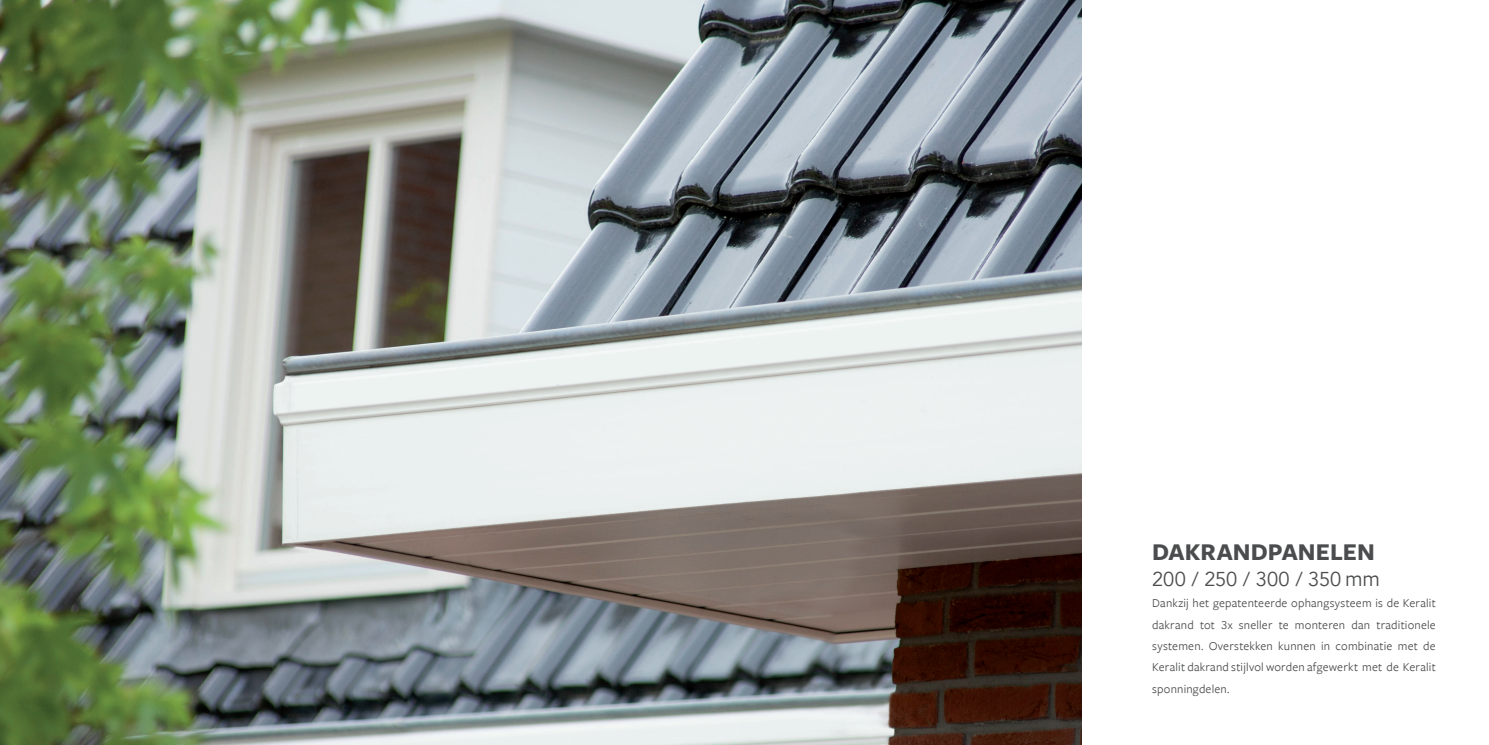
<style>
.page{position:relative;width:1489px;height:745px;background:#fff}
.page>*{position:absolute;margin:0;border:0;box-sizing:border-box;transform-origin:0 0}
.t1{font:700 25px "Freight Sans";letter-spacing:.005em;color:#4b4c4d}
.t2{font:20px "Avenir";letter-spacing:-.01em;color:#4b4c4d}
.t3{font:12.5px/21.2px "Freight Sans";letter-spacing:.015em;color:#4b4c4d;text-align:justify}
.s1{font-family:"Freight Sans";font-size:22.5px}
.s2{font-family:"Avenir";font-size:11.25px}
</style>
<div class="page">
<img style="left:0;top:0;width:1081px;height:744px">
<h1 class="t1" style="left:1152px;top:538px;width:224px">DAKRANDPANELEN</h1>
<h2 class="t2" style="left:1152px;top:567px;width:229px">200 / 250 / 300 / 350 <span class="s1">mm</span></h2>
<p class="t3" style="left:1152px;top:592px;width:285px">Dankzij het gepatenteerde ophangsysteem is de Keralit dakrand tot <span class="s2">3</span>x sneller te monteren dan traditionele systemen. Overstekken kunnen in combinatie met de Keralit dakrand stijlvol worden afgewerkt met de Keralit sponningdelen.</p>
</div>
